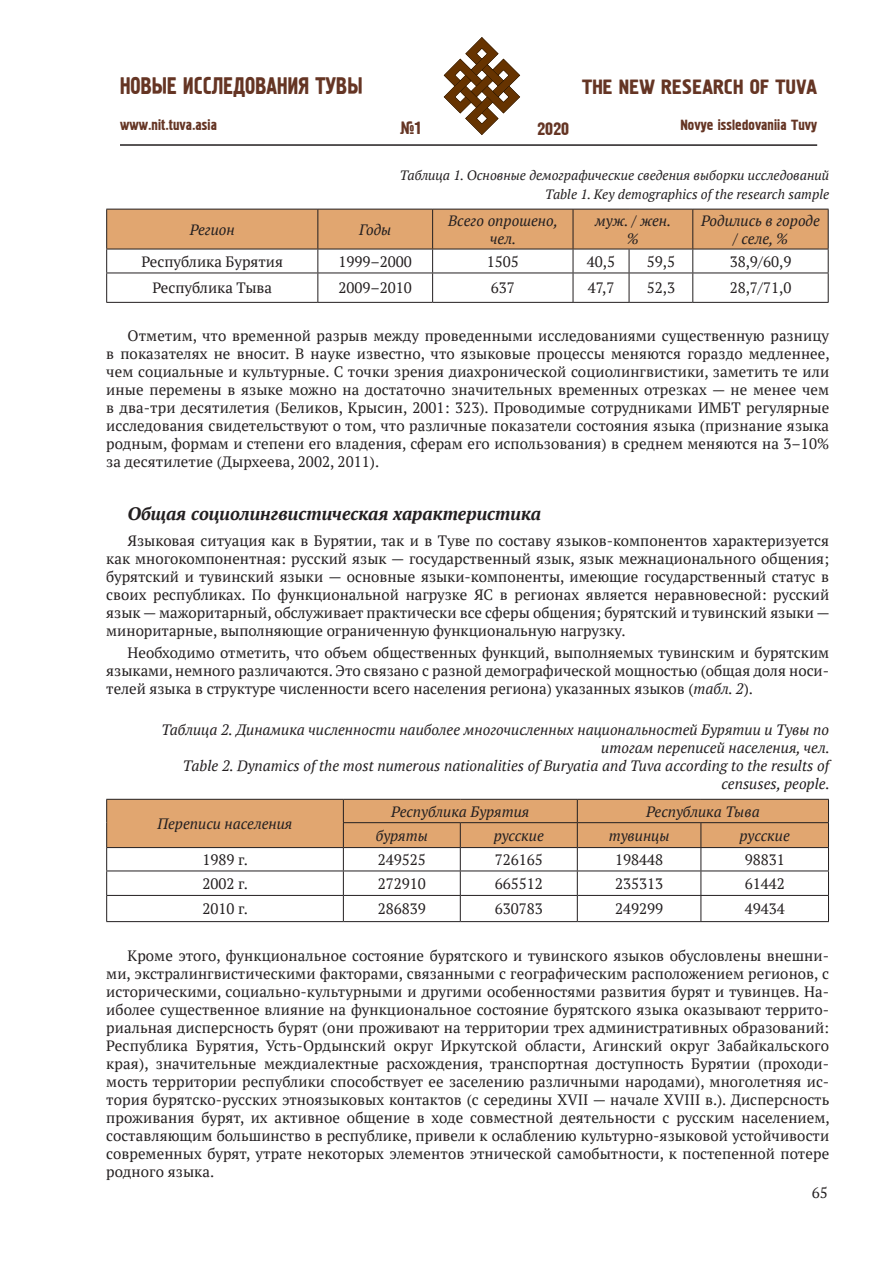
<style>
.page{position:relative;width:893px;height:1263px;background:#fff}
.page>*{position:absolute;margin:0;border:0;box-sizing:border-box;transform-origin:0 0}
.t1{font:24.3px "Pollock 1 CTT";color:#653524;scale:.86 1}
.t2{font:21px "Pollock 1 CTT";color:#653524}
.t3{font:italic 700 18px "PT Serif";color:#231f20}
.t4{font:18px "Pollock 1 CTT";color:#653524}
.t5{font:15px/18px "PT Serif";letter-spacing:.005em;color:#231f20;text-align:justify}
.t6{font:italic 15px/18px "PT Serif";color:#231f20;text-align:center}
.t7{font:15px "Pollock 1 CTT";color:#653524}
.t8{font:italic 13.5px "PT Serif";color:#231f20}
.s1{font-style:italic}
</style>
<div class="page">
<hr style="left:120px;top:144px;width:697px;height:2px;background:#231f20">
<svg style="left:443px;top:37px;width:77px;height:98px"></svg>
<svg style="left:120px;top:144px;width:245px;height:2px"></svg>
<hr style="left:106px;top:302px;width:212px;height:1px;background:#231f20">
<hr style="left:318px;top:302px;width:115px;height:1px;background:#231f20">
<hr style="left:433px;top:302px;width:140px;height:1px;background:#231f20">
<hr style="left:573px;top:302px;width:56px;height:1px;background:#231f20">
<hr style="left:629px;top:302px;width:64px;height:1px;background:#231f20">
<hr style="left:693px;top:302px;width:136px;height:1px;background:#231f20">
<svg style="left:106px;top:209px;width:723px;height:93px"></svg>
<hr style="left:106px;top:921px;width:237px;height:1px;background:#231f20">
<hr style="left:343px;top:921px;width:117px;height:1px;background:#231f20">
<hr style="left:460px;top:921px;width:117px;height:1px;background:#231f20">
<hr style="left:577px;top:921px;width:124px;height:1px;background:#231f20">
<hr style="left:701px;top:921px;width:128px;height:1px;background:#231f20">
<svg style="left:106px;top:799px;width:723px;height:122px"></svg>
<h1 class="t1" style="left:120px;top:72px;width:284px">НОВЫЕ ИССЛЕДОВАНИЯ ТУВЫ</h1>
<p class="t7" style="left:120px;top:117px;width:98px">www.nit.tuva.asia</p>
<p class="t4" style="left:400px;top:117px;width:22px">№1</p>
<p class="t8" style="left:400px;top:167px;width:431px">Таблица 1. Основные демографические сведения выборки исследований</p>
<p class="t8" style="left:545px;top:185px;width:285px">Table 1. Key demographics of the research sample</p>
<p class="t6" style="left:190px;top:220px;width:47px">Регион</p>
<p class="t6" style="left:359px;top:220px;width:34px">Годы</p>
<p class="t6" style="left:448px;top:211px;width:111px">Всего опрошено, чел.</p>
<p class="t6" style="left:595px;top:211px;width:77px">муж. / жен.</p>
<h2 class="t2" style="left:582px;top:75px;width:236px">THE NEW RESEARCH OF TUVA</h2>
<p class="t7" style="left:680px;top:116px;width:138px">Novye issledovaniia Tuvy</p>
<p class="t4" style="left:537px;top:119px;width:34px">2020</p>
<p class="t6" style="left:701px;top:211px;width:120px">Родились в городе / селе, %</p>
<p class="t6" style="left:627px;top:229px;width:13px">%</p>
<p class="t5" style="left:141px;top:252px;width:143px">Республика Бурятия</p>
<p class="t5" style="left:339px;top:252px;width:75px">1999–2000</p>
<p class="t5" style="left:487px;top:252px;width:33px">1505</p>
<p class="t5" style="left:587px;top:252px;width:30px">40,5</p>
<p class="t5" style="left:647px;top:252px;width:30px">59,5</p>
<p class="t5" style="left:730px;top:252px;width:63px">38,9/60,9</p>
<p class="t5" style="left:152px;top:279px;width:121px">Республика Тыва</p>
<p class="t5" style="left:339px;top:279px;width:75px">2009–2010</p>
<p class="t5" style="left:491px;top:279px;width:25px">637</p>
<p class="t5" style="left:588px;top:279px;width:28px">47,7</p>
<p class="t5" style="left:647px;top:279px;width:30px">52,3</p>
<p class="t5" style="left:730px;top:279px;width:63px">28,7/71,0</p>
<p class="t5" style="left:106px;top:327px;width:725px;text-indent:21px">Отметим, что временной разрыв между проведенными исследованиями существенную разницу в показателях не вносит. В науке известно, что языковые процессы меняются гораздо медленнее, чем социальные и культурные. С точки зрения диахронической социолингвистики, заметить те или иные перемены в языке можно на достаточно значительных временных отрезках — не менее чем в два-три десятилетия (Беликов, Крысин, 2001: 323). Проводимые сотрудниками ИМБТ регулярные исследования свидетельствуют о том, что различные показатели состояния языка (признание языка родным, формам и степени его владения, сферам его использования) в среднем меняются на 3–10% за десятилетие (Дырхеева, 2002, 2011).</p>
<p class="t3" style="left:128px;top:502px;width:415px">Общая социолингвистическая характеристика</p>
<p class="t5" style="left:106px;top:532px;width:725px;text-indent:21px">Языковая ситуация как в Бурятии, так и в Туве по составу языков-компонентов характеризуется как многокомпонентная: русский язык — государственный язык, язык межнационального общения; бурятский и тувинский языки — основные языки-компоненты, имеющие государственный статус в своих республиках. По функциональной нагрузке ЯС в регионах является неравновесной: русский язык — мажоритарный, обслуживает практически все сферы общения; бурятский и тувинский языки — миноритарные, выполняющие ограниченную функциональную нагрузку.</p>
<p class="t5" style="left:106px;top:644px;width:724px;text-align:left;text-indent:21px">Необходимо отметить, что объем общественных функций, выполняемых тувинским и бурятским языками, немного различаются. Это связано с разной демографической мощностью (общая доля носи&shy;телей языка в структуре численности всего населения региона) указанных языков (<span class="s1">табл. 2</span>).</p>
<p class="t6" style="left:161px;top:720px;width:670px;text-align:right">Таблица 2. Динамика численности наиболее многочисленных национальностей Бурятии и Тувы по итогам переписей населения, чел.</p>
<p class="t6" style="left:183px;top:756px;width:648px;text-align:right">Table 2. Dynamics of the most numerous nationalities of Buryatia and Tuva according to the results of censuses, people.</p>
<p class="t6" style="left:158px;top:815px;width:136px">Переписи населения</p>
<p class="t6" style="left:391px;top:802px;width:140px">Республика Бурятия</p>
<p class="t6" style="left:646px;top:802px;width:115px">Республика Тыва</p>
<p class="t6" style="left:376px;top:826px;width:54px">буряты</p>
<p class="t6" style="left:494px;top:826px;width:52px">русские</p>
<p class="t6" style="left:609px;top:826px;width:62px">тувинцы</p>
<p class="t6" style="left:740px;top:826px;width:52px">русские</p>
<p class="t5" style="left:203px;top:850px;width:47px">1989 г.</p>
<p class="t5" style="left:378px;top:850px;width:49px">249525</p>
<p class="t5" style="left:495px;top:850px;width:49px">726165</p>
<p class="t5" style="left:615px;top:850px;width:49px">198448</p>
<p class="t5" style="left:745px;top:850px;width:41px">98831</p>
<p class="t5" style="left:203px;top:874px;width:47px">2002 г.</p>
<p class="t5" style="left:378px;top:874px;width:49px">272910</p>
<p class="t5" style="left:495px;top:874px;width:49px">665512</p>
<p class="t5" style="left:615px;top:874px;width:49px">235313</p>
<p class="t5" style="left:745px;top:874px;width:41px">61442</p>
<p class="t5" style="left:203px;top:900px;width:47px">2010 г.</p>
<p class="t5" style="left:378px;top:900px;width:49px">286839</p>
<p class="t5" style="left:495px;top:900px;width:49px">630783</p>
<p class="t5" style="left:615px;top:900px;width:49px">249299</p>
<p class="t5" style="left:745px;top:900px;width:41px">49434</p>
<p class="t5" style="left:106px;top:946px;width:725px;text-align:left;text-indent:21px">Кроме этого, функциональное состояние бурятского и тувинского языков обусловлены внешни&shy;ми, экстралингвистическими факторами, связанными с географическим расположением регионов, с историческими, социально-культурными и другими особенностями развития бурят и тувинцев. На&shy;иболее существенное влияние на функциональное состояние бурятского языка оказывают террито&shy;риальная дисперсность бурят (они проживают на территории трех административных образований:<br>Республика Бурятия, Усть-Ордынский округ Иркутской области, Агинский округ Забайкальского края), значительные междиалектные расхождения, транспортная доступность Бурятии (проходи&shy;мость территории республики способствует ее заселению различными народами), многолетняя ис&shy;тория бурятско-русских этноязыковых контактов (с середины XVII — начале XVIII в.). Дисперсность проживания бурят, их активное общение в ходе совместной деятельности с русским населением, составляющим большинство в республике, привели к ослаблению культурно-языковой устойчивости современных бурят, утрате некоторых элементов этнической самобытности, к постепенной потере родного языка.</p>
<p class="t5" style="left:812px;top:1184px;width:17px">65</p>
</div>
